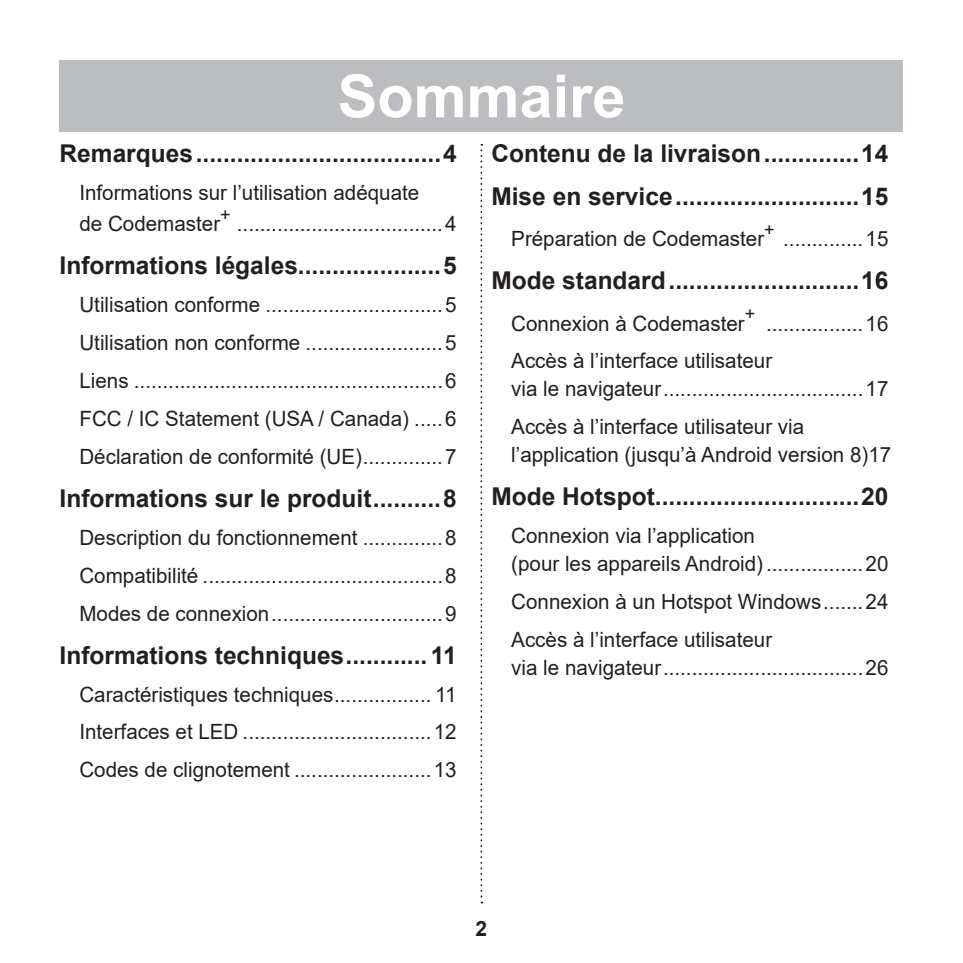
<style>
.page{position:relative;width:963px;height:963px;background:#fff}
.page>*{position:absolute;margin:0;border:0;box-sizing:border-box;transform-origin:0 0}
.t1{font:700 59.5px "Arial";color:#fff}
.t2{font:700 24.5px/42.7px "Arial";color:#231f20}
.t3{font:21px/37.8px "Arial";color:#231f20}
.t4{font:700 21px "Arial";color:#231f20}
.t5{font:18.2px "Arial";color:#231f20}
</style>
<div class="page">
<svg style="left:480px;top:144px;width:2px;height:759px"></svg>
<div style="left:60px;top:60px;width:843px;height:71px;background:#bcbdc0"></div>
<h1 class="t1" style="left:337px;top:54px;width:289px">Sommaire</h1>
<p class="t2" style="left:60px;top:132px;width:398px">Remarques....................................4</p>
<p class="t3" style="left:79px;top:176px;width:341px;line-height:31.5px">Informations sur l’utilisation adéquate de Codemaster</p>
<p class="t5" style="left:220px;top:202px;width:12px">+</p>
<p class="t3" style="left:237px;top:205px;width:221px">....................................4</p>
<p class="t2" style="left:60px;top:244px;width:398px">Informations légales.....................5</p>
<p class="t3" style="left:79px;top:286px;width:379px;text-align:justify">Utilisation conforme ...............................5<br>Utilisation non conforme ........................5<br>Liens ......................................................6<br>FCC / IC Statement (USA / Canada) .....6<br>Déclaration de conformité (UE)..............7</p>
<p class="t2" style="left:60px;top:477px;width:398px">Informations sur le produit..........8</p>
<p class="t3" style="left:79px;top:518px;width:379px;text-align:justify">Description du fonctionnement ..............8<br>Compatibilité ..........................................8<br>Modes de connexion..............................9</p>
<p class="t2" style="left:60px;top:633px;width:398px">Informations techniques............11</p>
<p class="t3" style="left:79px;top:675px;width:379px;text-align:justify">Caractéristiques techniques................. 11<br>Interfaces et LED .................................12<br>Codes de clignotement ........................13</p>
<p class="t2" style="left:491px;top:132px;width:398px">Contenu de la livraison..............14<br>Mise en service...........................15</p>
<p class="t3" style="left:511px;top:220px;width:254px">Préparation de Codemaster</p>
<p class="t5" style="left:764px;top:217px;width:12px">+</p>
<p class="t3" style="left:783px;top:220px;width:107px">..............15</p>
<p class="t2" style="left:491px;top:259px;width:398px">Mode standard............................16</p>
<p class="t3" style="left:511px;top:304px;width:235px">Connexion à Codemaster</p>
<p class="t5" style="left:744px;top:301px;width:12px">+</p>
<p class="t3" style="left:511px;top:304px;width:379px;text-indent:255px">.................16<br>Accès à l’interface utilisateur</p>
<p class="t3" style="left:511px;top:370px;width:379px">via le navigateur...................................17<br>Accès à l’interface utilisateur via</p>
<p class="t3" style="left:511px;top:436px;width:381px">l’application (jusqu’à Android version 8)17</p>
<p class="t2" style="left:491px;top:475px;width:398px">Mode Hotspot..............................20</p>
<p class="t3" style="left:511px;top:521px;width:379px;line-height:28px">Connexion via l’application<br>(pour les appareils Android).................20</p>
<p class="t3" style="left:511px;top:582px;width:379px">Connexion à un Hotspot Windows.......24<br>Accès à l’interface utilisateur</p>
<p class="t3" style="left:511px;top:648px;width:379px">via le navigateur...................................26</p>
<p class="t4" style="left:475px;top:913px;width:13px">2</p>
</div>
